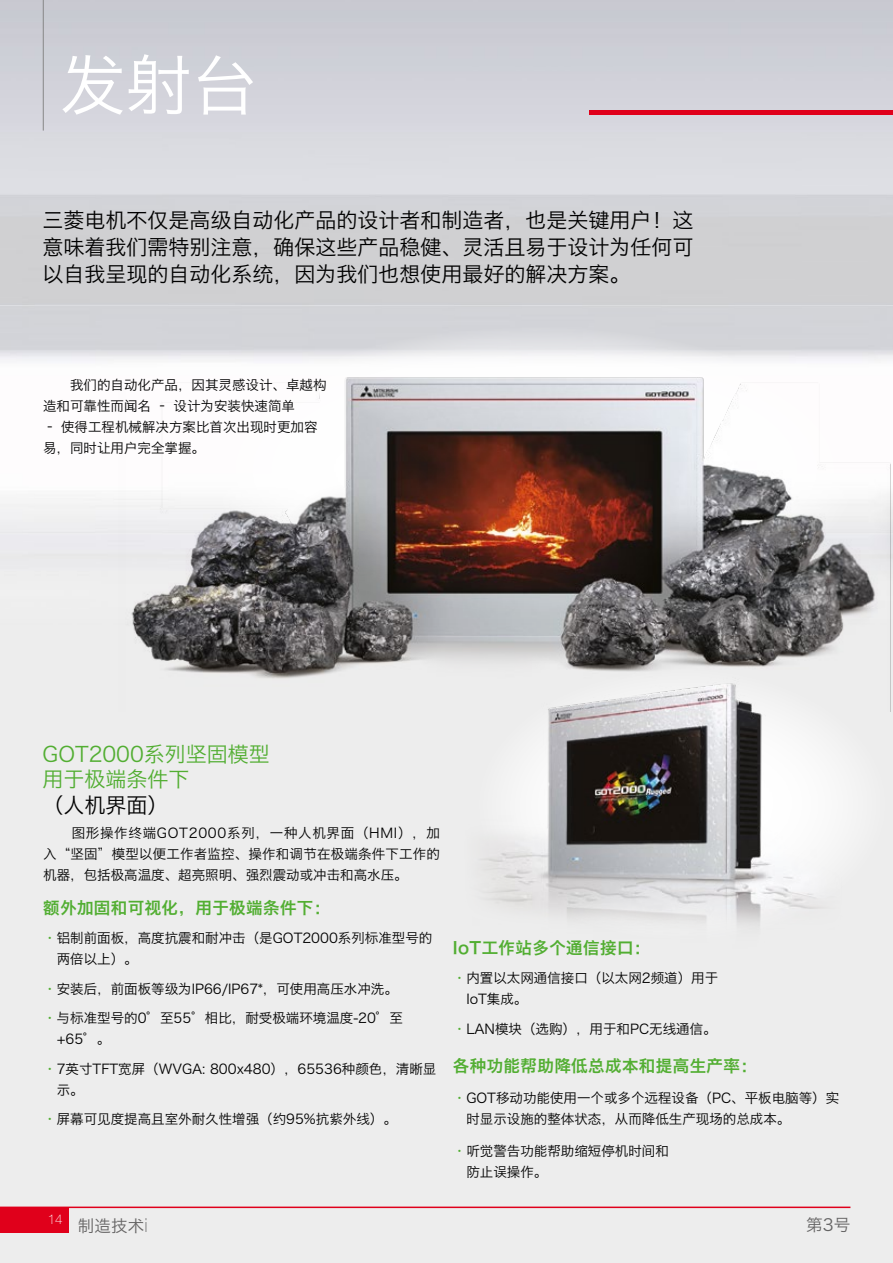
<style>
.page{position:relative;width:893px;height:1263px;background:#ededed}
.page>*{position:absolute;margin:0;border:0;box-sizing:border-box;transform-origin:0 0}
.t1{font:66px "Hiragino Sans GB W3";color:#fff}
.t2{font:21px/27px "Hiragino Sans GB W3";color:#000;text-align:justify}
.t3{font:21px/25.2px "Hiragino Sans GB W3";color:#52ae32}
.t4{font:16.5px "Hiragino Sans GB W6";letter-spacing:.025em;color:#52ae32}
.t5{font:16.5px "Hiragino Sans GB W3";letter-spacing:.01em;color:#646363}
.t6{font:13.5px/21px "Hiragino Sans GB W3";color:#000}
.t7{font:100 13.5px "Helvetica Neue LTW1 G";color:#fff}
.t8{font:13.5px "Hiragino Sans GB W3";color:#fff}
.s1{color:#52ae32}
.s2{font-family:"Helvetica Neue LTW1 G";font-weight:100;font-size:19.35px}
</style>
<div class="page">
<img style="left:0;top:0;width:893px;height:494px">
<svg style="left:206px;top:327px;width:658px;height:286px;fill:#f6f6f7"></svg>
<img style="left:83px;top:378px;width:810px;height:334px">
<img style="left:463px;top:668px;width:382px;height:258px">
<div style="left:0;top:1207px;width:68px;height:25px;background:#e0001b"></div>
<hr style="left:43px;top:0;width:1px;height:131px;background:#878787">
<hr style="left:0;top:1206px;width:850px;height:2px;background:#e0001b">
<hr style="left:590px;top:110px;width:303px;height:4px;background:#e0001b">
<h1 class="t1" style="left:60px;top:44px;width:199px">发射台</h1>
<h2 class="t2" style="left:43px;top:206px;width:653px">三菱电机不仅是高级自动化产品的设计者和制造者，也是关键用户！这意味着我们需特别注意，确保这些产品稳健、灵活且易于设计为任何可以自我呈现的自动化系统，因为我们也想使用最好的解决方案。</h2>
<p class="t6" style="left:43px;top:374px;width:285px">　　我们的自动化产品，因其灵感设计、卓越构造和可靠性而闻名 – 设计为安装快速简单</p>
<p class="t6" style="left:43px;top:416px;width:276px">– 使得工程机械解决方案比首次出现时更加容易，同时让用户完全掌握。</p>
<h2 class="t3" style="left:43px;top:741px;width:229px">GOT2000系列坚固模型用于极端条件下</h2>
<h2 class="t2" style="left:43px;top:791px;width:127px">（人机界面）</h2>
<p class="t6" style="left:43px;top:822px;width:398px;text-align:justify">　　图形操作终端GOT2000系列，一种人机界面（HMI），加入“坚固”模型以便工作者监控、操作和调节在极端条件下工作的机器，包括极高温度、超亮照明、强烈震动或冲击和高水压。</p>
<p class="t4" style="left:43px;top:897px;width:289px">额外加固和可视化，用于极端条件下：</p>
<p class="t6" style="left:57px;top:927px;width:377px;text-indent:-14px"><span class="s1">•</span>铝制前面板，高度抗震和耐冲击（是GOT2000系列标准型号的两倍以上）。</p>
<p class="t6" style="left:43px;top:978px;width:356px"><span class="s1">•</span>安装后，前面板等级为IP66/IP67*，可使用高压水冲洗。</p>
<p class="t6" style="left:57px;top:1007px;width:348px;text-indent:-14px"><span class="s1">•</span>与标准型号的0°至55°相比，耐受极端环境温度-20°至+65°。</p>
<p class="t6" style="left:57px;top:1058px;width:381px;text-indent:-14px"><span class="s1">•</span>7英寸TFT宽屏（WVGA: 800x480），65536种颜色，清晰显示。</p>
<p class="t6" style="left:43px;top:1108px;width:355px"><span class="s1">•</span>屏幕可见度提高且室外耐久性增强（约95%抗紫外线）。</p>
<p class="t4" style="left:453px;top:936px;width:199px">IoT工作站多个通信接口：</p>
<p class="t6" style="left:466px;top:967px;width:253px;text-indent:-14px"><span class="s1">•</span>内置以太网通信接口（以太网2频道）用于<br>IoT集成。</p>
<p class="t6" style="left:453px;top:1018px;width:265px"><span class="s1">•</span>LAN模块（选购），用于和PC无线通信。</p>
<p class="t4" style="left:453px;top:1054px;width:306px">各种功能帮助降低总成本和提高生产率：</p>
<p class="t6" style="left:466px;top:1087px;width:374px;text-indent:-14px"><span class="s1">•</span>GOT移动功能使用一个或多个远程设备（PC、平板电脑等）实时显示设施的整体状态，从而降低生产现场的总成本。</p>
<p class="t6" style="left:466px;top:1140px;width:204px;text-indent:-14px"><span class="s1">•</span>听觉警告功能帮助缩短停机时间和防止误操作。</p>
<p class="t8" style="left:51px;top:1211px;width:10px">2</p>
<p class="t7" style="left:48px;top:1211px;width:17px">14</p>
<p class="t5" style="left:78px;top:1215px;width:71px">制造技术<span class="s2">i</span></p>
<p class="t5" style="left:806px;top:1214px;width:46px">第3号</p>
</div>
